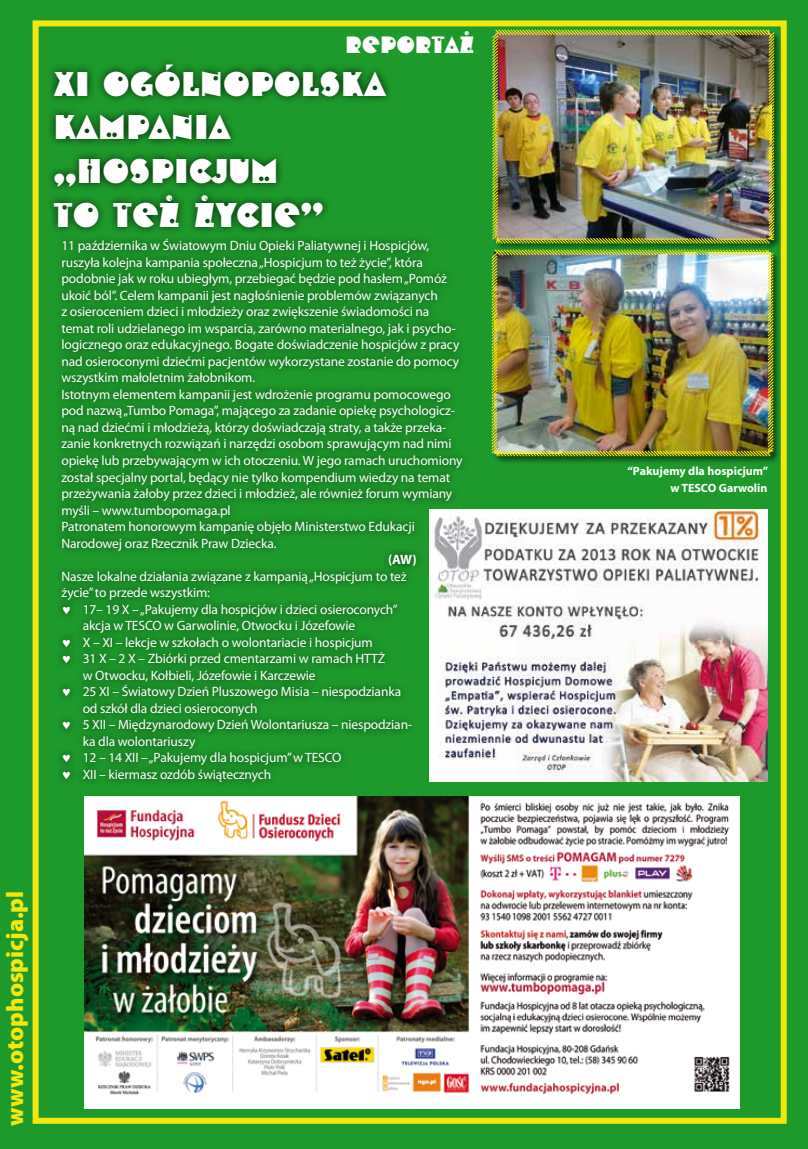
<style>
.page{position:relative;width:808px;height:1149px;background:#fff}
.page>*{position:absolute;margin:0;border:0;box-sizing:border-box;transform-origin:0 0}
.t1{font:24px/43.5px "Shotgun PL";color:#fff}
.t2{font:900 24px "Myriad Pro";color:#f3e710}
.t3{font:16.5px "Shotgun PL";color:#fff}
.t4{font:13.5px/16.5px "Myriad Pro";letter-spacing:-.01em;color:#fff}
.t5{font:700 13.5px "Myriad Pro";color:#fff}
.t6{font:700 12px/16.5px "Myriad Pro";color:#fff;text-align:right}
</style>
<div class="page">
<div style="left:0;top:0;width:808px;height:1148px;background:#1e9a2c"></div>
<div style="left:33px;top:20px;width:754px;height:1103px;border:6px solid #f3e710"></div>
<div style="left:492px;top:249px;width:290px;height:216px;background:#000;opacity:.55"></div>
<img style="left:491px;top:252px;width:284px;height:205px">
<div style="left:53px;top:230px;width:417px;height:559px;background:#000;opacity:.75"></div>
<div style="left:492px;top:29px;width:291px;height:223px;background:#000;opacity:.55"></div>
<img style="left:492px;top:29px;width:284px;height:216px">
<div style="left:45px;top:56px;width:349px;height:179px;background:#000;opacity:.75"></div>
<img style="left:84px;top:796px;width:655px;height:311px">
<img style="left:429px;top:509px;width:338px;height:272px">
<p class="t3" style="left:345px;top:37px;width:131px">REPORTAŻ</p>
<h1 class="t1" style="left:53px;top:66px;width:334px">XI OGÓLNOPOLSKA<br>KAMPANIA „HOSPICJUM<br>TO TEŻ ŻYCIE”</h1>
<p class="t4" style="left:61px;top:237px;width:403px">11 października w Światowym Dniu Opieki Paliatywnej i Hospicjów, ruszyła kolejna kampania społeczna „Hospicjum to też życie”, która podobnie jak w roku ubiegłym, przebiegać będzie pod hasłem „Pomóż ukoić ból”. Celem kampanii jest nagłośnienie problemów związanych<br>z osieroceniem dzieci i młodzieży oraz zwiększenie świadomości na temat roli udzielanego im wsparcia, zarówno materialnego, jak i psycho&shy;logicznego oraz edukacyjnego. Bogate doświadczenie hospicjów z pracy nad osieroconymi dziećmi pacjentów wykorzystane zostanie do pomocy wszystkim małoletnim żałobnikom.<br>Istotnym elementem kampanii jest wdrożenie programu pomocowego pod nazwą „Tumbo Pomaga”, mającego za zadanie opiekę psychologicz&shy;ną nad dziećmi i młodzieżą, którzy doświadczają straty, a także przeka&shy;zanie konkretnych rozwiązań i narzędzi osobom sprawującym nad nimi opiekę lub przebywającym w ich otoczeniu. W jego ramach uruchomiony został specjalny portal, będący nie tylko kompendium wiedzy na temat przeżywania żałoby przez dzieci i młodzież, ale również forum wymiany myśli – www.tumbopomaga.pl<br>Patronatem honorowym kampanię objęło Ministerstwo Edukacji Narodowej oraz Rzecznik Praw Dziecka.</p>
<p class="t5" style="left:388px;top:550px;width:30px">(AW)</p>
<p class="t4" style="left:61px;top:567px;width:347px">Nasze lokalne działania związane z kampanią „Hospicjum to też</p>
<p class="t4" style="left:61px;top:584px;width:150px">życie” to przede wszystkim:</p>
<p class="t4" style="left:61px;top:600px;width:338px">♥ 17– 19 X – „Pakujemy dla hospicjów i dzieci osieroconych”</p>
<p class="t4" style="left:83px;top:617px;width:274px">akcja w TESCO w Garwolinie, Otwocku i Józefowie</p>
<p class="t4" style="left:61px;top:633px;width:313px">♥ X – XI – lekcje w szkołach o wolontariacie i hospicjum</p>
<p class="t4" style="left:61px;top:650px;width:325px">♥ 31 X – 2 X – Zbiórki przed cmentarzami w ramach HTTŻ</p>
<p class="t4" style="left:83px;top:666px;width:234px">w Otwocku, Kołbieli, Józefowie i Karczewie</p>
<p class="t4" style="left:61px;top:683px;width:341px">♥ 25 XI – Światowy Dzień Pluszowego Misia – niespodzianka</p>
<p class="t4" style="left:83px;top:699px;width:177px">od szkół dla dzieci osieroconych</p>
<p class="t4" style="left:61px;top:716px;width:352px">♥ 5 XII – Międzynarodowy Dzień Wolontariusza – niespodzian-</p>
<p class="t4" style="left:83px;top:732px;width:114px">ka dla wolontariuszy</p>
<p class="t4" style="left:61px;top:749px;width:282px">♥ 12 – 14 XII – „Pakujemy dla hospicjum” w TESCO</p>
<p class="t4" style="left:61px;top:765px;width:211px">♥ XII – kiermasz ozdób świątecznych</p>
<h1 class="t2" style="left:-1px;top:1125px;width:236px;rotate:-90deg">www.otophospicja.pl</h1>
<p class="t6" style="left:627px;top:462px;width:142px">“Pakujemy dla hospicjum” w TESCO Garwolin</p>
</div>
